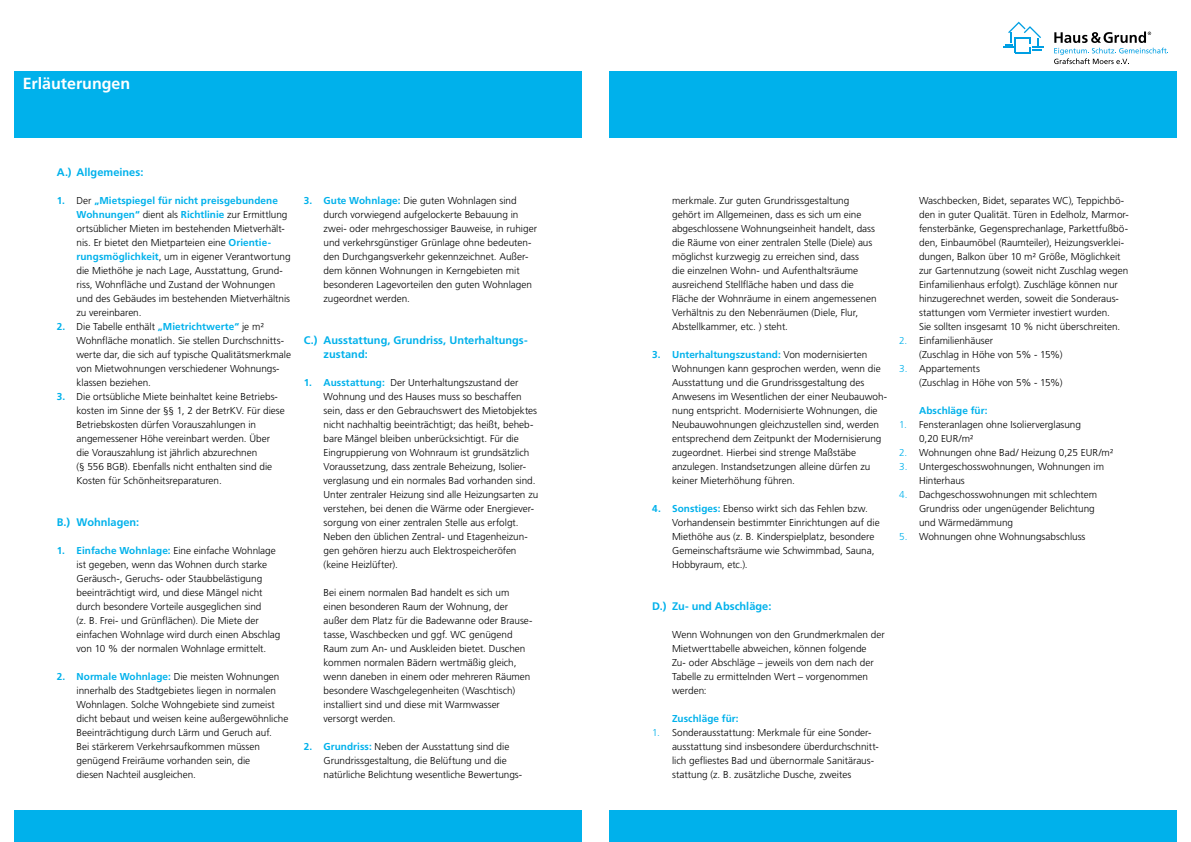
<style>
.page{position:relative;width:1191px;height:842px;background:#fff}
.page>*{position:absolute;margin:0;border:0;box-sizing:border-box;transform-origin:0 0}
.t1{font:700 16px "Frutiger";color:#fff}
.t2{font:700 11px/14px "Frutiger";color:#00b1eb}
.t3{font:300 10px/14px "Frutiger";color:#000}
.t4{font:700 10px "Frutiger";letter-spacing:.005em;color:#00b1eb}
.s1{font-weight:700;color:#00b1eb}
.s2{color:#00b1eb}
</style>
<div class="page">
<div style="left:14px;top:71px;width:567px;height:66px;background:#00b1eb"></div>
<div style="left:14px;top:811px;width:567px;height:31px;background:#00b1eb"></div>
<div style="left:609px;top:71px;width:567px;height:66px;background:#00b1eb"></div>
<div style="left:609px;top:811px;width:567px;height:31px;background:#00b1eb"></div>
<svg style="left:1003px;top:22px;width:40px;height:31px"></svg>
<svg style="left:1054px;top:32px;width:114px;height:32px"></svg>
<h1 class="t1" style="left:23px;top:74px;width:109px">Erläuterungen</h1>
<p class="t2" style="left:57px;top:165px;width:88px">A.) Allgemeines:</p>
<p class="t3" style="left:77px;top:194px;width:216px;text-indent:-20px"><span class="s1">1.</span> Der <span class="s1">„Mietspiegel für nicht preisgebundene Wohnungen“</span> dient als <span class="s1">Richtlinie</span> zur Ermittlung ortsüblicher Mieten im bestehenden Mietverhält&shy;nis. Er bietet den Mietparteien eine <span class="s1">Orientie&shy;rungsmöglichkeit</span>, um in eigener Verantwortung die Miethöhe je nach Lage, Ausstattung, Grund&shy;riss, Wohnfläche und Zustand der Wohnungen und des Gebäudes im bestehenden Mietverhältnis zu vereinbaren.</p>
<p class="t3" style="left:77px;top:320px;width:216px;text-indent:-20px"><span class="s1">2.</span> Die Tabelle enthält <span class="s1">„Mietrichtwerte“</span> je m²<br>Wohnfläche monatlich. Sie stellen Durchschnitts&shy;werte dar, die sich auf typische Qualitätsmerkmale von Mietwohnungen verschiedener Wohnungs&shy;klassen beziehen.</p>
<p class="t3" style="left:77px;top:390px;width:210px;text-indent:-20px"><span class="s1">3.</span> Die ortsübliche Miete beinhaltet keine Betriebs&shy;kosten im Sinne der §§ 1, 2 der BetrKV. Für diese Betriebskosten dürfen Vorauszahlungen in angemessener Höhe vereinbart werden. Über die Vorauszahlung ist jährlich abzurechnen<br>(§ 556 BGB). Ebenfalls nicht enthalten sind die Kosten für Schönheitsreparaturen.</p>
<p class="t2" style="left:57px;top:515px;width:84px">B.) Wohnlagen:</p>
<p class="t3" style="left:77px;top:544px;width:205px;text-indent:-20px"><span class="s1">1. Einfache Wohnlage:</span> Eine einfache Wohnlage ist gegeben, wenn das Wohnen durch starke Geräusch-, Geruchs- oder Staubbelästigung beeinträchtigt wird, und diese Mängel nicht durch besondere Vorteile ausgeglichen sind<br>(z. B. Frei- und Grünflächen). Die Miete der einfachen Wohnlage wird durch einen Abschlag von 10 % der normalen Wohnlage ermittelt.</p>
<p class="t3" style="left:77px;top:670px;width:213px;text-indent:-20px"><span class="s1">2. Normale Wohnlage:</span> Die meisten Wohnungen innerhalb des Stadtgebietes liegen in normalen Wohnlagen. Solche Wohngebiete sind zumeist dicht bebaut und weisen keine außergewöhnliche Beeinträchtigung durch Lärm und Geruch auf.<br>Bei stärkerem Verkehrsaufkommen müssen genügend Freiräume vorhanden sein, die<br>diesen Nachteil ausgleichen.</p>
<p class="t3" style="left:323px;top:194px;width:215px;text-indent:-20px"><span class="s1">3. Gute Wohnlage:</span> Die guten Wohnlagen sind durch vorwiegend aufgelockerte Bebauung in zwei- oder mehrgeschossiger Bauweise, in ruhiger und verkehrsgünstiger Grünlage ohne bedeuten&shy;den Durchgangsverkehr gekennzeichnet. Außer&shy;dem können Wohnungen in Kerngebieten mit besonderen Lagevorteilen den guten Wohnlagen zugeordnet werden.</p>
<p class="t2" style="left:323px;top:333px;width:205px;text-indent:-20px">C.) Ausstattung, Grundriss, Unterhaltungs&shy;zustand:</p>
<p class="t3" style="left:323px;top:376px;width:216px;text-indent:-20px"><span class="s1">1. Ausstattung:</span> Der Unterhaltungszustand der Wohnung und des Hauses muss so beschaffen sein, dass er den Gebrauchswert des Mietobjektes nicht nachhaltig beeinträchtigt; das heißt, beheb&shy;bare Mängel bleiben unberücksichtigt. Für die Eingruppierung von Wohnraum ist grundsätzlich Voraussetzung, dass zentrale Beheizung, Isolier&shy;verglasung und ein normales Bad vorhanden sind.<br>Unter zentraler Heizung sind alle Heizungsarten zu verstehen, bei denen die Wärme oder Energiever&shy;sorgung von einer zentralen Stelle aus erfolgt.<br>Neben den üblichen Zentral- und Etagenheizun&shy;gen gehören hierzu auch Elektrospeicheröfen (keine Heizlüfter).</p>
<p class="t3" style="left:323px;top:586px;width:210px">Bei einem normalen Bad handelt es sich um einen besonderen Raum der Wohnung, der außer dem Platz für die Badewanne oder Brause&shy;tasse, Waschbecken und ggf. WC genügend Raum zum An- und Auskleiden bietet. Duschen kommen normalen Bädern wertmäßig gleich, wenn daneben in einem oder mehreren Räumen besondere Waschgelegenheiten (Waschtisch) installiert sind und diese mit Warmwasser versorgt werden.</p>
<p class="t3" style="left:323px;top:740px;width:200px;text-indent:-20px"><span class="s1">2. Grundriss:</span> Neben der Ausstattung sind die<br>Grundrissgestaltung, die Belüftung und die natürliche Belichtung wesentliche Bewertungs-</p>
<p class="t3" style="left:672px;top:194px;width:206px">merkmale. Zur guten Grundrissgestaltung gehört im Allgemeinen, dass es sich um eine abgeschlossene Wohnungseinheit handelt, dass die Räume von einer zentralen Stelle (Diele) aus möglichst kurzwegig zu erreichen sind, dass<br>die einzelnen Wohn- und Aufenthaltsräume ausreichend Stellfläche haben und dass die Fläche der Wohnräume in einem angemessenen Verhältnis zu den Nebenräumen (Diele, Flur, Abstellkammer, etc. ) steht.</p>
<p class="t3" style="left:672px;top:348px;width:217px;text-indent:-20px"><span class="s1">3. Unterhaltungszustand:</span> Von modernisierten Wohnungen kann gesprochen werden, wenn die Ausstattung und die Grundrissgestaltung des Anwesens im Wesentlichen der einer Neubauwoh&shy;nung entspricht. Modernisierte Wohnungen, die Neubauwohnungen gleichzustellen sind, werden entsprechend dem Zeitpunkt der Modernisierung zugeordnet. Hierbei sind strenge Maßstäbe anzulegen. Instandsetzungen alleine dürfen zu keiner Mieterhöhung führen.</p>
<p class="t3" style="left:672px;top:502px;width:209px;text-indent:-20px"><span class="s1">4. Sonstiges:</span> Ebenso wirkt sich das Fehlen bzw.<br>Vorhandensein bestimmter Einrichtungen auf die Miethöhe aus (z. B. Kinderspielplatz, besondere Gemeinschaftsräume wie Schwimmbad, Sauna, Hobbyraum, etc.).</p>
<p class="t2" style="left:652px;top:599px;width:121px">D.) Zu- und Abschläge:</p>
<p class="t3" style="left:672px;top:628px;width:214px">Wenn Wohnungen von den Grundmerkmalen der Mietwerttabelle abweichen, können folgende<br>Zu- oder Abschläge – jeweils von dem nach der Tabelle zu ermittelnden Wert – vorgenommen werden:</p>
<p class="t4" style="left:672px;top:713px;width:68px">Zuschläge für:</p>
<p class="t3" style="left:672px;top:726px;width:208px;text-indent:-20px"><span class="s2">1.</span> Sonderausstattung: Merkmale für eine Sonder&shy;ausstattung sind insbesondere überdurchschnitt&shy;lich gefliestes Bad und übernormale Sanitäraus&shy;stattung (z. B. zusätzliche Dusche, zweites</p>
<p class="t3" style="left:919px;top:194px;width:211px">Waschbecken, Bidet, separates WC), Teppichbö&shy;den in guter Qualität. Türen in Edelholz, Marmor&shy;fensterbänke, Gegensprechanlage, Parkettfußbö&shy;den, Einbaumöbel (Raumteiler), Heizungsverklei&shy;dungen, Balkon über 10 m² Größe, Möglichkeit zur Gartennutzung (soweit nicht Zuschlag wegen Einfamilienhaus erfolgt). Zuschläge können nur hinzugerechnet werden, soweit die Sonderaus&shy;stattungen vom Vermieter investiert wurden.<br>Sie sollten insgesamt 10 % nicht überschreiten.</p>
<p class="t3" style="left:919px;top:334px;width:145px;text-indent:-20px"><span class="s2">2.</span> Einfamilienhäuser<br>(Zuschlag in Höhe von 5% - 15%)</p>
<p class="t3" style="left:919px;top:362px;width:145px;text-indent:-20px"><span class="s2">3.</span> Appartements<br>(Zuschlag in Höhe von 5% - 15%)</p>
<p class="t4" style="left:919px;top:405px;width:70px">Abschläge für:</p>
<p class="t3" style="left:919px;top:418px;width:163px;text-indent:-20px"><span class="s2">1.</span> Fensteranlagen ohne Isolierverglasung<br>0,20 EUR/m²</p>
<p class="t3" style="left:899px;top:446px;width:216px"><span class="s2">2.</span> Wohnungen ohne Bad/ Heizung 0,25 EUR/m²</p>
<p class="t3" style="left:919px;top:460px;width:186px;text-indent:-20px"><span class="s2">3.</span> Untergeschosswohnungen, Wohnungen im<br>Hinterhaus</p>
<p class="t3" style="left:919px;top:488px;width:179px;text-indent:-20px"><span class="s2">4.</span> Dachgeschosswohnungen mit schlechtem<br>Grundriss oder ungenügender Belichtung und Wärmedämmung</p>
<p class="t3" style="left:899px;top:530px;width:188px"><span class="s2">5.</span> Wohnungen ohne Wohnungsabschluss</p>
</div>
